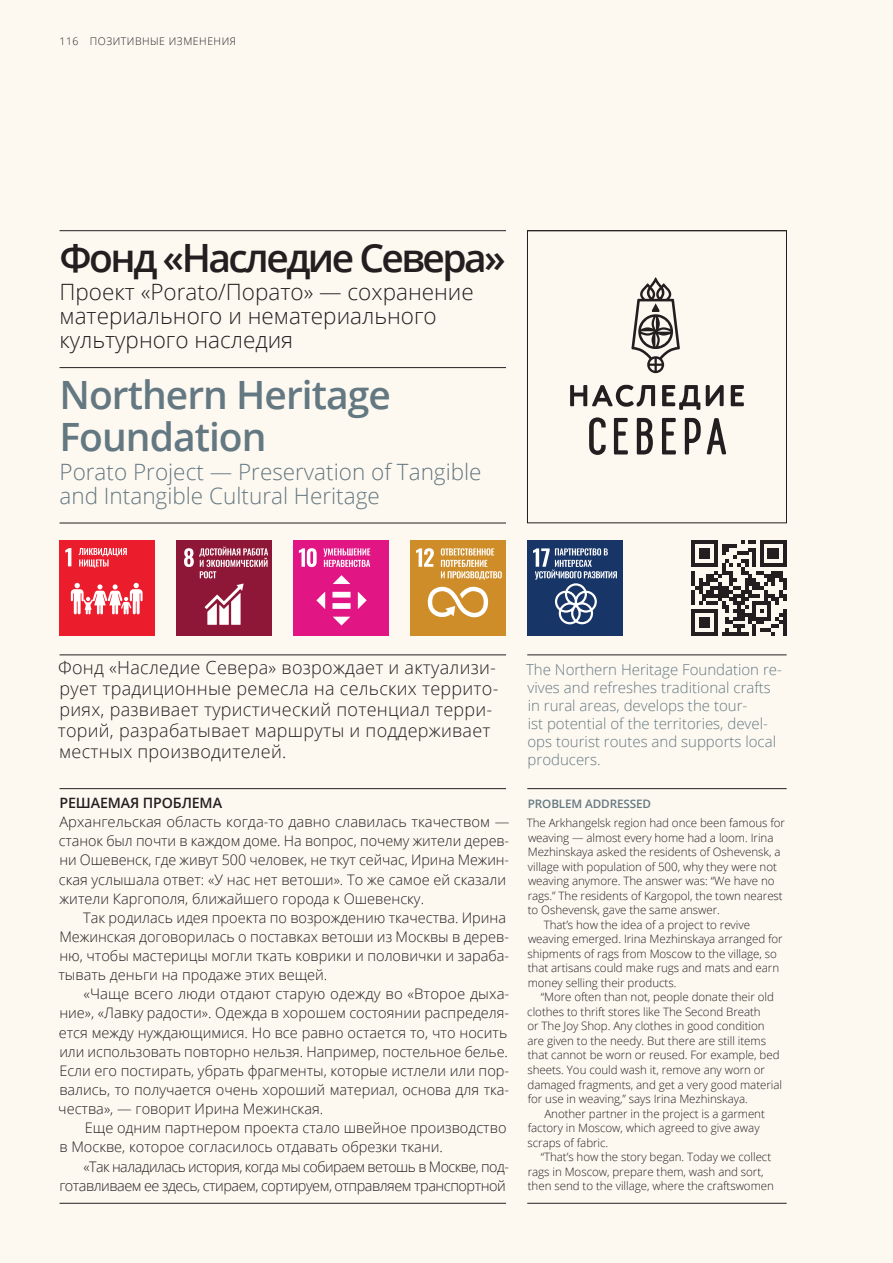
<style>
.page{position:relative;width:893px;height:1263px;background:#fdf9f1}
.page>*{position:absolute;margin:0;border:0;box-sizing:border-box;transform-origin:0 0}
.Case__Title-1{font:600 39px/42px "Open Sans";letter-spacing:-.025em;color:#647882}
.Case__Title-1-2{font:600 39px "Open Sans";letter-spacing:-.065em;color:#231f20}
.Case__Subtitle{font:300 22.5px/24px "Open Sans";color:#231f20}
.Case__Subtitle-2{font:300 22.5px/24px "Open Sans";color:#647882}
.RUS__Lead{font:300 18px/21px "Open Sans";letter-spacing:.015em;color:#231f20}
.ENG__Lead_Case{font:300 15px/18px "Open Sans";color:#647882}
.RUS__Body{font:300 14.55px/19.2px "Open Sans";color:#231f20}
.RUS__Body_First{font:300 14.55px/19.2px "Open Sans";color:#231f20}
.RUS__Body-2{font:300 14.55px/19.2px "Open Sans";letter-spacing:-.03em;color:#231f20;text-align:right}
.RUS__Case_Title-2{font:600 14.25px "Open Sans";letter-spacing:-.01em;color:#231f20}
.ENG__Case_Title-2{font:600 11.7px "Open Sans";letter-spacing:-.01em;color:#647882}
.ENG__Body{font:300 11.55px/14.5px "Open Sans";letter-spacing:-.005em;color:#231f20}
.ENG__Body_First__Bas{font:300 11.55px/14.5px "Open Sans";letter-spacing:-.005em;color:#231f20}
.t1{font:300 10.5px "Open Sans";letter-spacing:.05em;color:#231f20}
</style>
<div class="page">
<hr style="left:527px;top:788px;width:260px;height:1px;background:#231f20">
<hr style="left:60px;top:788px;width:446px;height:1px;background:#231f20">
<svg style="left:570px;top:277px;width:174px;height:178px"></svg>
<div style="left:527px;top:230px;width:260px;height:293px;border:1px solid #231f20"></div>
<div style="left:60px;top:540px;width:95px;height:96px;background:#eb1c2c"></div>
<svg style="left:65px;top:548px;width:78px;height:66px"></svg>
<div style="left:176px;top:540px;width:96px;height:96px;background:#8e1737"></div>
<svg style="left:184px;top:547px;width:84px;height:78px"></svg>
<div style="left:293px;top:540px;width:96px;height:96px;background:#e11584"></div>
<svg style="left:299px;top:548px;width:71px;height:77px"></svg>
<div style="left:410px;top:540px;width:96px;height:96px;background:#cf8d29"></div>
<svg style="left:416px;top:548px;width:86px;height:70px"></svg>
<div style="left:527px;top:540px;width:96px;height:96px;background:#183567"></div>
<svg style="left:533px;top:548px;width:84px;height:76px"></svg>
<hr style="left:60px;top:655px;width:446px;height:1px;background:#231f20">
<hr style="left:527px;top:655px;width:260px;height:1px;background:#231f20">
<hr style="left:60px;top:367px;width:446px;height:1px;background:#231f20">
<hr style="left:60px;top:523px;width:446px;height:1px;background:#231f20">
<svg style="left:691px;top:540px;width:96px;height:96px"></svg>
<hr style="left:60px;top:230px;width:446px;height:1px;background:#231f20">
<hr style="left:527px;top:230px;width:260px;height:1px;background:#231f20">
<hr style="left:60px;top:1203px;width:446px;height:1px;background:#231f20">
<hr style="left:527px;top:1203px;width:260px;height:1px;background:#231f20">
<p class="t1" style="left:60px;top:34px;width:178px">116 ПОЗИТИВНЫЕ ИЗМЕНЕНИЯ</p>
<p class="Case__Title-1-2" style="left:60px;top:231px;width:448px">Фонд «Наследие Севера»</p>
<p class="Case__Subtitle" style="left:60px;top:279px;width:416px">Проект «Porato/Порато» — сохранение материального и нематериального культурного наследия</p>
<p class="Case__Title-1" style="left:60px;top:373px;width:333px">Northern Heritage<br>Foundation</p>
<p class="Case__Subtitle-2" style="left:60px;top:459px;width:424px">Porato Project — Preservation of Tangible and Intangible Cultural Heritage</p>
<p class="RUS__Lead" style="left:58px;top:656px;width:442px">Фонд «Наследие Севера» возрождает и актуализи&shy;рует традиционные ремесла на сельских террито&shy;риях, развивает туристический потенциал терри&shy;торий, разрабатывает маршруты и поддерживает местных производителей.</p>
<p class="RUS__Case_Title-2" style="left:59px;top:793px;width:164px">РЕШАЕМАЯ ПРОБЛЕМА</p>
<p class="RUS__Body_First" style="left:59px;top:812px;width:452px">Архангельская область когда-то давно славилась ткачеством — станок был почти в каждом доме. На вопрос, почему жители дерев&shy;ни Ошевенск, где живут 500 человек, не ткут сейчас, Ирина Межин&shy;ская услышала ответ: «У нас нет ветоши». То же самое ей сказали жители Каргополя, ближайшего города к Ошевенску.</p>
<p class="RUS__Body" style="left:58px;top:907px;width:452px;text-indent:25px">Так родилась идея проекта по возрождению ткачества. Ирина Межинская договорилась о поставках ветоши из Москвы в дерев&shy;ню, чтобы мастерицы могли ткать коврики и половички и зараба&shy;тывать деньги на продаже этих вещей.</p>
<p class="RUS__Body" style="left:58px;top:984px;width:453px;text-indent:25px">«Чаще всего люди отдают старую одежду во «Второе дыха&shy;ние», «Лавку радости». Одежда в хорошем состоянии распределя&shy;ется между нуждающимися. Но все равно остается то, что носить или использовать повторно нельзя. Например, постельное белье.<br>Если его постирать, убрать фрагменты, которые истлели или пор&shy;вались, то получается очень хороший материал, основа для тка&shy;чества», — говорит Ирина Межинская.</p>
<p class="RUS__Body" style="left:59px;top:1118px;width:449px;text-indent:26px">Еще одним партнером проекта стало швейное производство в Москве, которое согласилось отдавать обрезки ткани.</p>
<p class="RUS__Body-2" style="left:59px;top:1156px;width:451px">«Так наладилась история, когда мы собираем ветошь в Москве, под&shy;готавливаем ее здесь, стираем, сортируем, отправляем транспортной</p>
<p class="ENG__Lead_Case" style="left:526px;top:660px;width:257px">The Northern Heritage Foundation re&shy;vives and refreshes traditional crafts in rural areas, develops the tour-<br>ist potential of the territories, devel&shy;ops tourist routes and supports local producers.</p>
<p class="ENG__Case_Title-2" style="left:528px;top:796px;width:125px">PROBLEM ADDRESSED</p>
<p class="ENG__Body_First__Bas" style="left:527px;top:815px;width:260px">The Arkhangelsk region had once been famous for weaving — almost every home had a loom. Irina Mezhinskaya asked the residents of Oshevensk, a village with population of 500, why they were not weaving anymore. The answer was: “We have no rags.” The residents of Kargopol, the town nearest to Oshevensk, gave the same answer.</p>
<p class="ENG__Body" style="left:527px;top:917px;width:257px;text-indent:16px">That’s how the idea of a project to revive weaving emerged. Irina Mezhinskaya arranged for shipments of rags from Moscow to the village, so that artisans could make rugs and mats and earn money selling their products.</p>
<p class="ENG__Body" style="left:527px;top:989px;width:256px;text-indent:13px">“More often than not, people donate their old clothes to thrift stores like The Second Breath<br>or The Joy Shop. Any clothes in good condition are given to the needy. But there are still items that cannot be worn or reused. For example, bed sheets. You could wash it, remove any worn or damaged fragments, and get a very good material for use in weaving,” says Irina Mezhinskaya.</p>
<p class="ENG__Body" style="left:527px;top:1106px;width:239px;text-indent:17px">Another partner in the project is a garment factory in Moscow, which agreed to give away scraps of fabric.</p>
<p class="ENG__Body" style="left:528px;top:1149px;width:248px;text-indent:13px">“That’s how the story began. Today we collect rags in Moscow, prepare them, wash and sort, then send to the village, where the craftswomen</p>
</div>
